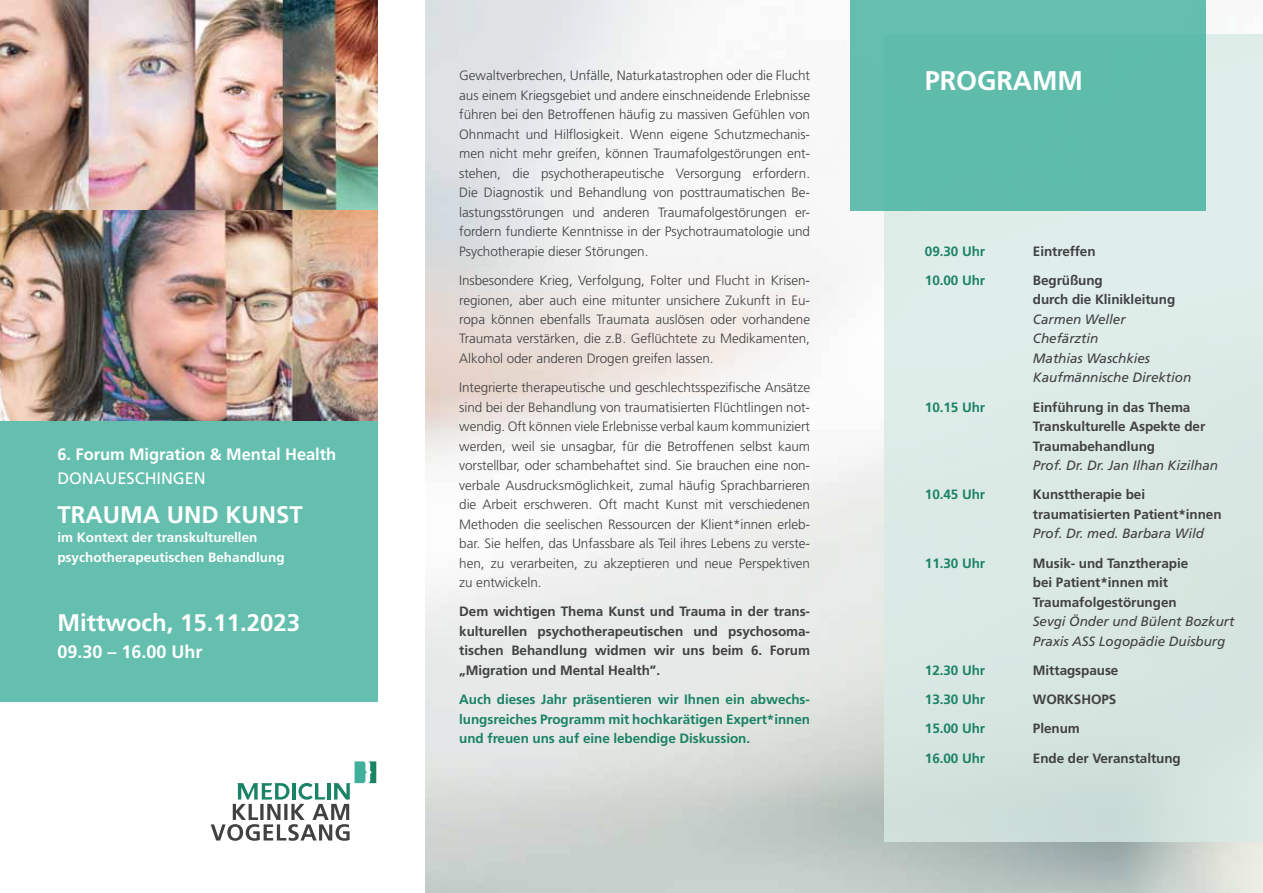
<style>
.page{position:relative;width:1263px;height:893px;background:#fff}
.page>*{position:absolute;margin:0;border:0;box-sizing:border-box;transform-origin:0 0}
.t1{font:700 27px "Frutiger LT Pro";letter-spacing:-.005em;color:#fff}
.t2{font:700 24px "Frutiger LT Pro";color:#fff}
.t3{font:700 18px "Frutiger LT Pro";color:#fff}
.t4{font:700 16.5px "Frutiger LT Pro";letter-spacing:-.005em;color:#fff}
.t5{font:16.5px "Frutiger LT Std";letter-spacing:-.005em;color:#fff}
.t6{font:300 13.5px/19.5px "Frutiger LT Pro";letter-spacing:-.005em;color:#414042;text-align:justify}
.t7{font:700 13.5px/19.5px "Frutiger LT Pro";letter-spacing:-.005em;color:#414042}
.t8{font:700 13.5px/19.5px "Frutiger LT Pro";letter-spacing:-.005em;color:#1a8265;text-align:justify}
.t9{font:italic 13.5px/19.5px "Frutiger LT Pro";letter-spacing:-.005em;color:#414042}
.t10{font:700 13.5px/19.5px "Frutiger LT Pro";color:#fff}
</style>
<div class="page">
<img style="left:425px;top:0;width:838px;height:893px">
<div style="left:884px;top:34px;width:379px;height:808px;background:#d8eae5"></div>
<div style="left:850px;top:0;width:355px;height:210px;background:#5fbcab"></div>
<div style="left:0;top:421px;width:377px;height:281px;background:#65bfaf"></div>
<svg style="left:211px;top:761px;width:165px;height:80px"></svg>
<img style="left:0;top:0;width:377px;height:421px">
<p class="t4" style="left:57px;top:444px;width:280px">6. Forum Migration &amp; Mental Health</p>
<p class="t5" style="left:57px;top:468px;width:150px">DONAUESCHINGEN</p>
<h2 class="t2" style="left:57px;top:500px;width:48px">Trauma</h2>
<h2 class="t2" style="left:167px;top:500px;width:134px">und Kunst</h2>
<p class="t10" style="left:57px;top:528px;width:229px">im Kontext der transkulturellen psychotherapeutischen Behandlung</p>
<h2 class="t2" style="left:57px;top:608px;width:244px">Mittwoch, 15.11.2023</h2>
<h3 class="t3" style="left:57px;top:641px;width:147px">09.30 – 16.00 Uhr</h3>
<p class="t6" style="left:459px;top:66px;width:352px">Gewaltverbrechen, Unfälle, Naturkatastrophen oder die Flucht aus einem Kriegsgebiet und andere einschneidende Erlebnisse führen bei den Betroffenen häufig zu massiven Gefühlen von Ohnmacht und Hilflosigkeit. Wenn eigene Schutzmechanis&shy;men nicht mehr greifen, können Traumafolgestörungen ent&shy;stehen, die psychotherapeutische Versorgung erfordern.<br>Die Diagnostik und Behandlung von posttraumatischen Be&shy;lastungsstörungen und anderen Traumafolgestörungen er&shy;fordern fundierte Kenntnisse in der Psychotraumatologie und Psychotherapie dieser Störungen.</p>
<p class="t6" style="left:459px;top:271px;width:352px">Insbesondere Krieg, Verfolgung, Folter und Flucht in Krisen&shy;regionen, aber auch eine mitunter unsichere Zukunft in Eu&shy;ropa können ebenfalls Traumata auslösen oder vorhandene Traumata verstärken, die z.B. Geflüchtete zu Medikamenten, Alkohol oder anderen Drogen greifen lassen.</p>
<p class="t6" style="left:459px;top:378px;width:352px">Integrierte therapeutische und geschlechtsspezifische Ansätze sind bei der Behandlung von traumatisierten Flüchtlingen not&shy;wendig. Oft können viele Erlebnisse verbal kaum kommuniziert werden, weil sie unsagbar, für die Betroffenen selbst kaum vorstellbar, oder schambehaftet sind. Sie brauchen eine non&shy;verbale Ausdrucksmöglichkeit, zumal häufig Sprachbarrieren die Arbeit erschweren. Oft macht Kunst mit verschiedenen Methoden die seelischen Ressourcen der Klient*innen erleb&shy;bar. Sie helfen, das Unfassbare als Teil ihres Lebens zu verste&shy;hen, zu verarbeiten, zu akzeptieren und neue Perspektiven zu entwickeln.</p>
<p class="t7" style="left:459px;top:602px;width:352px;text-align:justify">Dem wichtigen Thema Kunst und Trauma in der trans&shy;kulturellen psychotherapeutischen und psychosoma&shy;tischen Behandlung widmen wir uns beim 6. Forum „Migration und Mental Health”.</p>
<p class="t8" style="left:459px;top:690px;width:352px">Auch dieses Jahr präsentieren wir Ihnen ein abwechs&shy;lungsreiches Programm mit hochkarätigen Expert*innen und freuen uns auf eine lebendige Diskussion.</p>
<h1 class="t1" style="left:925px;top:65px;width:112px">Programm</h1>
<p class="t8" style="left:925px;top:241px;width:62px">09.30 Uhr</p>
<p class="t7" style="left:1033px;top:241px;width:64px">Eintreffen</p>
<p class="t8" style="left:925px;top:271px;width:62px">10.00 Uhr</p>
<p class="t7" style="left:1033px;top:271px;width:144px">Begrüßung<br>durch die Klinikleitung</p>
<p class="t9" style="left:1033px;top:310px;width:160px">Carmen Weller<br>Chefärztin<br>Mathias Waschkies<br>Kaufmännische Direktion</p>
<p class="t8" style="left:925px;top:397px;width:62px">10.15 Uhr</p>
<p class="t7" style="left:1033px;top:397px;width:174px">Einführung in das Thema<br>Transkulturelle Aspekte der<br>Traumabehandlung</p>
<p class="t9" style="left:1033px;top:456px;width:187px">Prof. Dr. Dr. Jan Ilhan Kizilhan</p>
<p class="t8" style="left:925px;top:485px;width:62px">10.45 Uhr</p>
<p class="t7" style="left:1033px;top:485px;width:190px">Kunsttherapie bei traumatisierten Patient*innen</p>
<p class="t9" style="left:1033px;top:524px;width:173px">Prof. Dr. med. Barbara Wild</p>
<p class="t8" style="left:925px;top:553px;width:62px">11.30 Uhr</p>
<p class="t7" style="left:1033px;top:553px;width:157px">Musik- und Tanztherapie bei Patient*innen mit<br>Traumafolgestörungen</p>
<p class="t9" style="left:1033px;top:612px;width:203px">Sevgi Önder und Bülent Bozkurt<br>Praxis ASS Logopädie Duisburg</p>
<p class="t8" style="left:925px;top:660px;width:62px">12.30 Uhr</p>
<p class="t7" style="left:1033px;top:660px;width:87px">Mittagspause</p>
<p class="t8" style="left:925px;top:690px;width:62px">13.30 Uhr</p>
<p class="t7" style="left:1033px;top:690px;width:85px">Workshops</p>
<p class="t8" style="left:925px;top:719px;width:62px">15.00 Uhr</p>
<p class="t7" style="left:1033px;top:719px;width:48px">Plenum</p>
<p class="t8" style="left:925px;top:748px;width:62px">16.00 Uhr</p>
<p class="t7" style="left:1033px;top:748px;width:149px">Ende der Veranstaltung</p>
</div>
